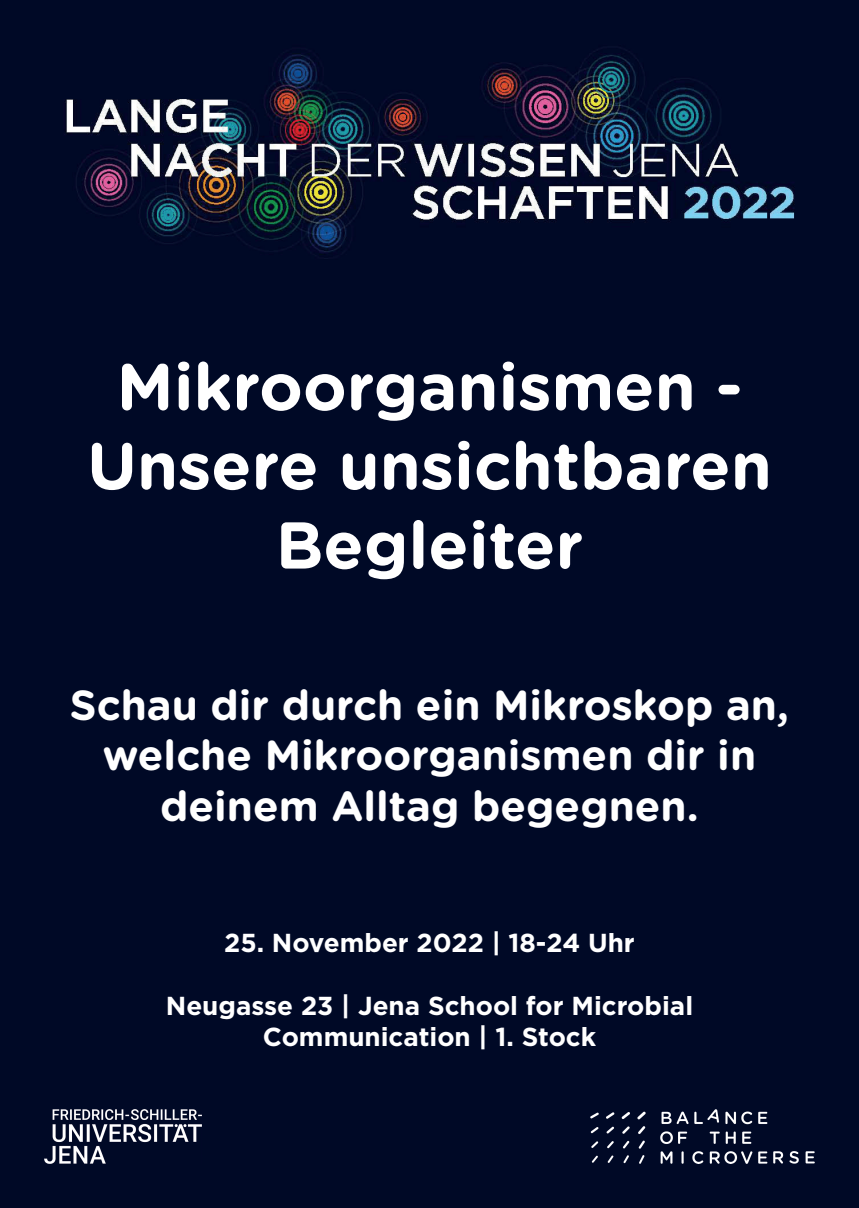
<style>
.page{position:relative;width:859px;height:1208px;background:#000926}
.page>*{position:absolute;margin:0;border:0;box-sizing:border-box;transform-origin:0 0}
.t1{font:700 66px/79.2px "Gotham Rounded";color:#fff;text-align:center}
.t2{font:700 42px/50.4px "Gotham Rounded";color:#fff;text-align:center}
.t3{font:700 26px/31.2px "Gotham";color:#fff;text-align:center}
</style>
<div class="page">
<img style="left:65px;top:54px;width:730px;height:201px">
<img style="left:590px;top:1109px;width:224px;height:54px">
<img style="left:45px;top:1109px;width:157px;height:54px">
<h1 class="t1" style="left:87px;top:344px;width:686px">Mikroorganismen -<br>Unsere unsichtbaren<br>Begleiter</h1>
<h2 class="t2" style="left:70px;top:678px;width:721px">Schau dir durch ein Mikroskop an, welche Mikroorganismen dir in deinem Alltag begegnen.</h2>
<p class="t3" style="left:224px;top:927px;width:412px">25. November 2022 | 18-24 Uhr</p>
<p class="t3" style="left:166px;top:989px;width:529px">Neugasse 23 | Jena School for Microbial<br>Communication | 1. Stock</p>
</div>
